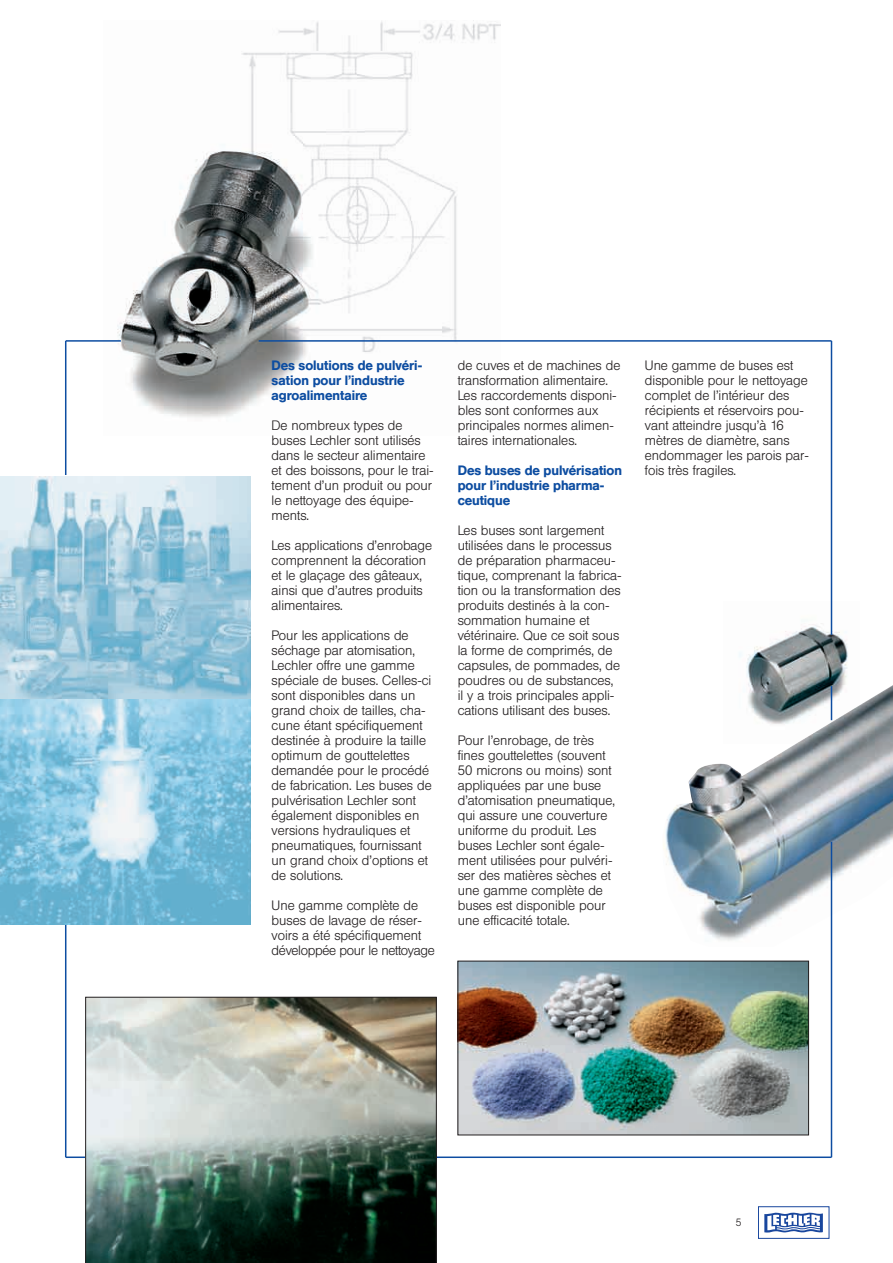
<style>
.page{position:relative;width:893px;height:1263px;background:#fff}
.page>*{position:absolute;margin:0;border:0;box-sizing:border-box;transform-origin:0 0}
.t1{font:300 13.5px/15px "Helvetica BQ";color:#231f20}
.t2{font:500 13.5px/15px "Helvetica BQ";color:#0d4da1}
.t3{font:300 10.5px "Helvetica BQ";color:#231f20}
</style>
<div class="page">
<hr style="left:66px;top:1157px;width:210px;height:1px;background:#0d4da1">
<hr style="left:375px;top:1157px;width:456px;height:1px;background:#0d4da1">
<img style="left:117px;top:20px;width:384px;height:398px">
<img style="left:739px;top:601px;width:109px;height:80px">
<img style="left:663px;top:681px;width:229px;height:265px">
<div style="left:758px;top:1206px;width:71px;height:33px;border:1px solid #18469d"></div>
<svg style="left:764px;top:1212px;width:58px;height:21px"></svg>
<img style="left:85px;top:997px;width:351px;height:266px">
<img style="left:460px;top:963px;width:346px;height:170px">
<div style="left:458px;top:961px;width:350px;height:174px;border:1px solid #231f20"></div>
<hr style="left:66px;top:340px;width:55px;height:2px;background:#0d4da1">
<hr style="left:65px;top:341px;width:1px;height:816px;background:#0d4da1">
<hr style="left:830px;top:842px;width:2px;height:315px;background:#0d4da1">
<hr style="left:830px;top:341px;width:2px;height:294px;background:#0d4da1">
<hr style="left:830px;top:686px;width:2px;height:34px;background:#0d4da1">
<hr style="left:259px;top:340px;width:572px;height:2px;background:#0d4da1">
<img style="left:0;top:477px;width:250px;height:223px">
<svg style="left:0;top:700px;width:250px;height:225px;background:#8ac5df"></svg>
<p class="t2" style="left:271px;top:359px;width:152px">Des solutions de pulvéri&shy;sation pour l’industrie agroalimentaire</p>
<p class="t1" style="left:271px;top:419px;width:163px">De nombreux types de buses Lechler sont utilisés dans le secteur alimentaire et des boissons, pour le trai&shy;tement d’un produit ou pour le nettoyage des équipe&shy;ments.</p>
<p class="t1" style="left:271px;top:539px;width:162px">Les applications d’enrobage comprennent la décoration et le glaçage des gâteaux, ainsi que d’autres produits alimentaires.</p>
<p class="t1" style="left:271px;top:629px;width:162px">Pour les applications de séchage par atomisation,<br>Lechler offre une gamme spéciale de buses. Celles-ci sont disponibles dans un grand choix de tailles, cha&shy;cune étant spécifiquement destinée à produire la taille optimum de gouttelettes demandée pour le procédé de fabrication. Les buses de pulvérisation Lechler sont également disponibles en versions hydrauliques et pneumatiques, fournissant un grand choix d’options et de solutions.</p>
<p class="t1" style="left:271px;top:899px;width:165px">Une gamme complète de buses de lavage de réser&shy;voirs a été spécifiquement développée pour le nettoyage</p>
<p class="t1" style="left:457px;top:359px;width:164px">de cuves et de machines de transformation alimentaire.<br>Les raccordements disponi&shy;bles sont conformes aux principales normes alimen&shy;taires internationales.</p>
<p class="t2" style="left:457px;top:464px;width:166px">Des buses de pulvérisation pour l’industrie pharma&shy;ceutique</p>
<p class="t1" style="left:457px;top:524px;width:165px">Les buses sont largement utilisées dans le processus de préparation pharmaceu&shy;tique, comprenant la fabrica&shy;tion ou la transformation des produits destinés à la con&shy;sommation humaine et vétérinaire. Que ce soit sous la forme de comprimés, de capsules, de pommades, de poudres ou de substances, il y a trois principales appli&shy;cations utilisant des buses.</p>
<p class="t1" style="left:457px;top:734px;width:159px">Pour l’enrobage, de très fines gouttelettes (souvent<br>50 microns ou moins) sont appliquées par une buse d’atomisation pneumatique, qui assure une couverture uniforme du produit. Les buses Lechler sont égale&shy;ment utilisées pour pulvéri&shy;ser des matières sèches et une gamme complète de buses est disponible pour une efficacité totale.</p>
<p class="t1" style="left:645px;top:359px;width:165px">Une gamme de buses est disponible pour le nettoyage complet de l’intérieur des récipients et réservoirs pou&shy;vant atteindre jusqu’à 16 mètres de diamètre, sans endommager les parois par&shy;fois très fragiles.</p>
<p class="t3" style="left:735px;top:1218px;width:7px">5</p>
</div>
